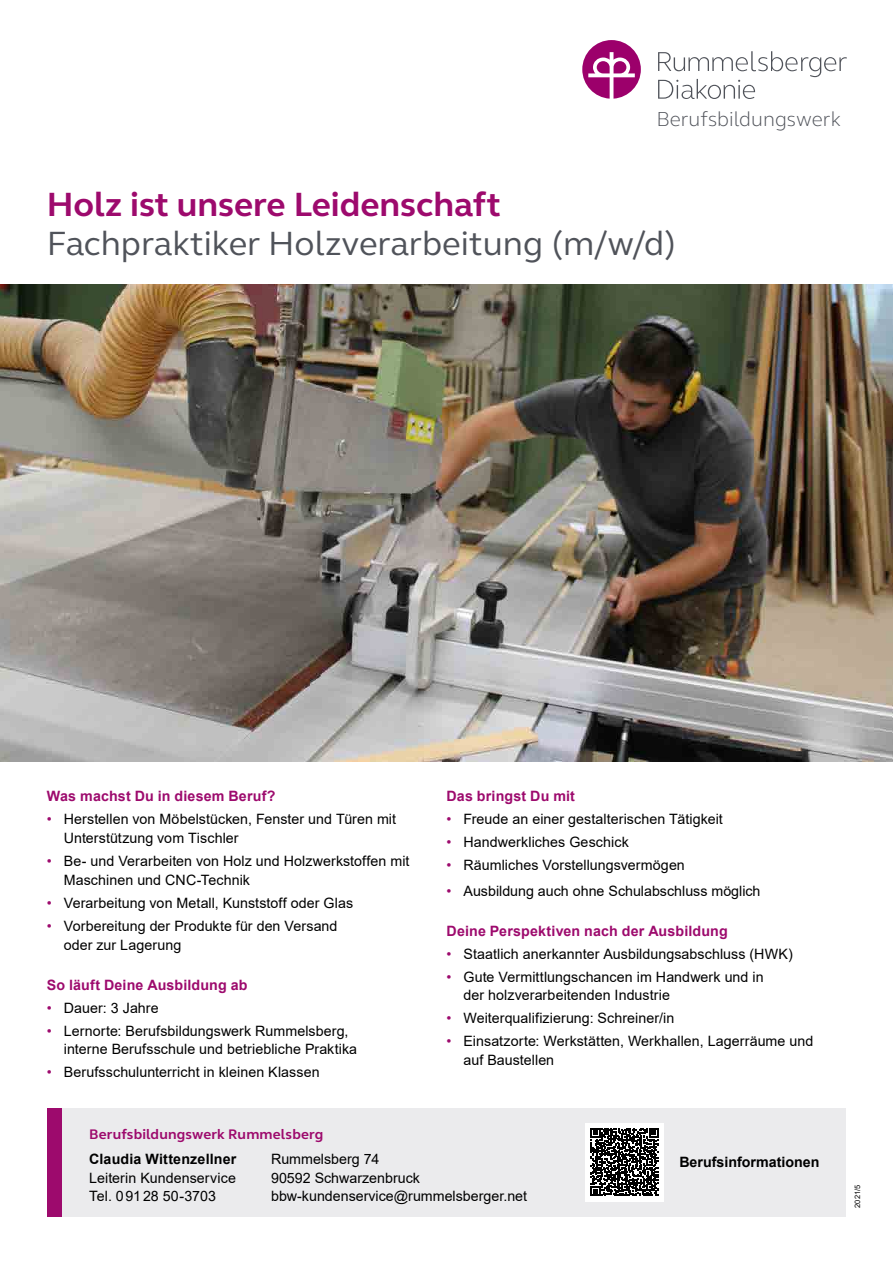
<style>
.page{position:relative;width:893px;height:1263px;background:#fff}
.page>*{position:absolute;margin:0;border:0;box-sizing:border-box;transform-origin:0 0}
.t1{font:34.5px "FS Elliot";color:#50535a}
.t2{font:700 34.5px "FS Elliot";color:#9d0a6d}
.t3{font:300 20.85px "FS Elliot";color:#50535a}
.t4{font:14.25px/18.8px "Arial";letter-spacing:.005em;color:#000}
.t5{font:700 14.25px "Arial";letter-spacing:.01em;color:#9d0a6d}
.t6{font:700 14.25px "Arial";color:#000}
.t7{font:700 14.25px "FS Elliot";letter-spacing:.01em;color:#9d0a6d}
.t8{font:7.5px "Arial";color:#000}
.s1{color:#9d0a6d}
</style>
<div class="page">
<svg style="left:658px;top:51px;width:189px;height:48px"></svg>
<svg style="left:582px;top:40px;width:59px;height:59px"></svg>
<img style="left:0;top:285px;width:893px;height:476px">
<div style="left:62px;top:1108px;width:784px;height:108px;background:#ebebed"></div>
<div style="left:47px;top:1108px;width:15px;height:108px;background:#9d0a6d"></div>
<div style="left:585px;top:1122px;width:79px;height:79px;background:#fff"></div>
<svg style="left:591px;top:1128px;width:67px;height:68px"></svg>
<h2 class="t3" style="left:656px;top:105px;width:186px">Berufsbildungswerk</h2>
<h1 class="t2" style="left:47px;top:181px;width:455px">Holz ist unsere Leidenschaft</h1>
<h1 class="t1" style="left:47px;top:220px;width:631px">Fachpraktiker Holzverarbeitung (m/w/d)</h1>
<p class="t5" style="left:47px;top:786px;width:230px">Was machst Du in diesem Beruf?</p>
<p class="t4" style="left:64px;top:810px;width:334px;text-indent:-17px"><span class="s1">•</span> Herstellen von Möbelstücken, Fenster und Türen mit<br>Unterstützung vom Tischler</p>
<p class="t4" style="left:64px;top:852px;width:347px;text-indent:-17px"><span class="s1">•</span> Be- und Verarbeiten von Holz und Holzwerkstoffen mit<br>Maschinen und CNC-Technik</p>
<p class="t4" style="left:47px;top:893px;width:308px"><span class="s1">•</span> Verarbeitung von Metall, Kunststoff oder Glas</p>
<p class="t4" style="left:64px;top:916px;width:275px;text-indent:-17px"><span class="s1">•</span> Vorbereitung der Produkte für den Versand oder zur Lagerung</p>
<p class="t5" style="left:47px;top:974px;width:202px">So läuft Deine Ausbildung ab</p>
<p class="t4" style="left:47px;top:998px;width:113px"><span class="s1">•</span> Dauer: 3 Jahre</p>
<p class="t4" style="left:64px;top:1021px;width:295px;text-indent:-17px"><span class="s1">•</span> Lernorte: Berufsbildungswerk Rummelsberg, interne Berufsschule und betriebliche Praktika</p>
<p class="t4" style="left:47px;top:1063px;width:274px"><span class="s1">•</span> Berufsschulunterricht in kleinen Klassen</p>
<p class="t5" style="left:446px;top:786px;width:130px">Das bringst Du mit</p>
<p class="t4" style="left:446px;top:810px;width:278px"><span class="s1">•</span> Freude an einer gestalterischen Tätigkeit</p>
<p class="t4" style="left:446px;top:833px;width:184px"><span class="s1">•</span> Handwerkliches Geschick</p>
<p class="t4" style="left:446px;top:856px;width:240px"><span class="s1">•</span> Räumliches Vorstellungsvermögen</p>
<p class="t4" style="left:446px;top:881px;width:316px"><span class="s1">•</span> Ausbildung auch ohne Schulabschluss möglich</p>
<p class="t5" style="left:446px;top:920px;width:283px">Deine Perspektiven nach der Ausbildung</p>
<p class="t4" style="left:446px;top:944px;width:348px"><span class="s1">•</span> Staatlich anerkannter Ausbildungsabschluss (HWK)</p>
<p class="t4" style="left:463px;top:967px;width:302px;text-indent:-17px"><span class="s1">•</span> Gute Vermittlungschancen im Handwerk und in der holzverarbeitenden Industrie</p>
<p class="t4" style="left:446px;top:1009px;width:229px"><span class="s1">•</span> Weiterqualifizierung: Schreiner/in</p>
<p class="t4" style="left:463px;top:1032px;width:351px;text-indent:-17px"><span class="s1">•</span> Einsatzorte: Werkstätten, Werkhallen, Lagerräume und auf Baustellen</p>
<p class="t7" style="left:89px;top:1124px;width:236px">Berufsbildungswerk Rummelsberg</p>
<p class="t6" style="left:89px;top:1149px;width:149px">Claudia Wittenzellner</p>
<p class="t4" style="left:89px;top:1168px;width:148px">Leiterin Kundenservice<br>Tel. 09128 50-3703</p>
<p class="t4" style="left:271px;top:1149px;width:258px">Rummelsberg 74<br>90592 Schwarzenbruck bbw-kundenservice@rummelsberger.net</p>
<p class="t6" style="left:679px;top:1152px;width:142px">Berufsinformationen</p>
<p class="t8" style="left:852px;top:1208px;width:24px;rotate:-90deg">2021/5</p>
</div>
